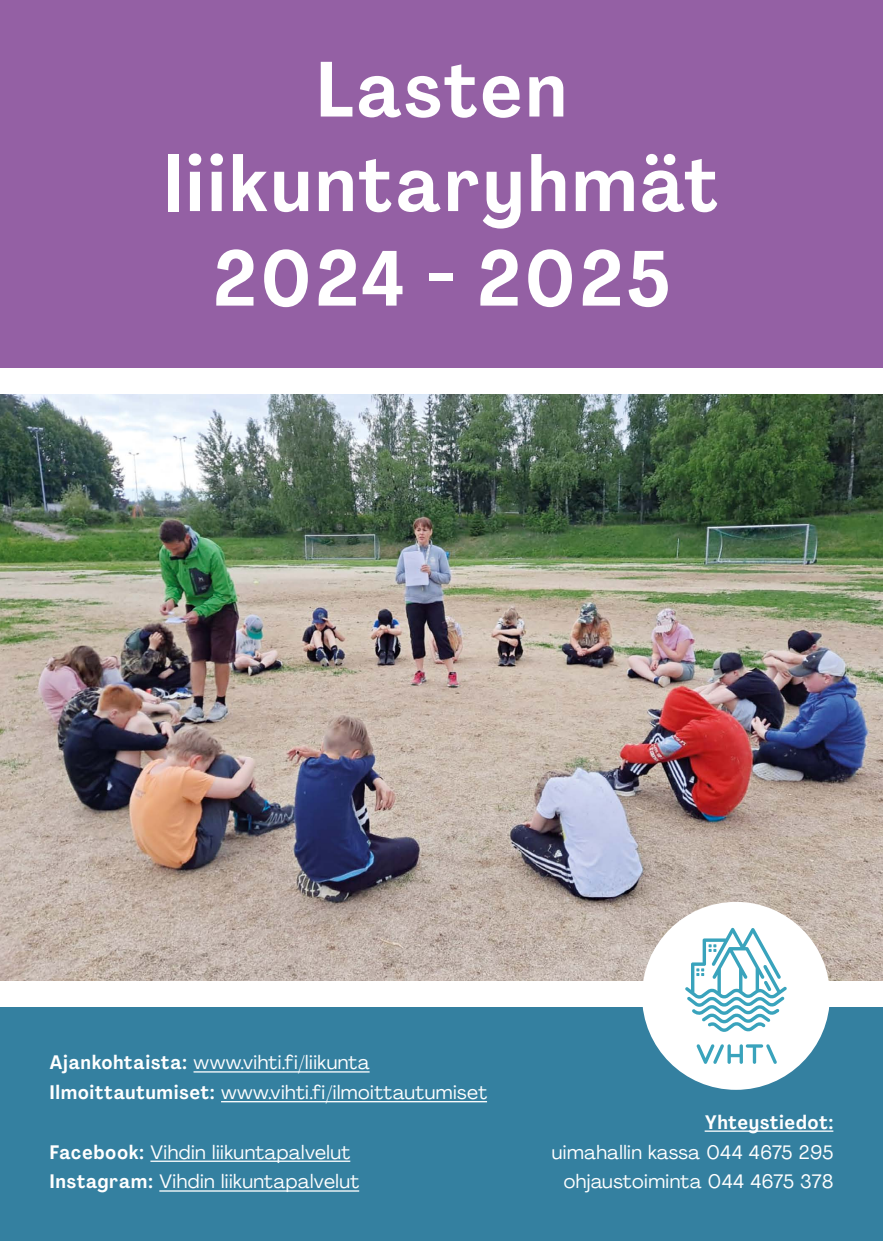
<style>
.page{position:relative;width:883px;height:1241px;background:#fff}
.page>*{position:absolute;margin:0;border:0;box-sizing:border-box;transform-origin:0 0}
.t1{font:700 77px/94.5px "Agrandir Text";letter-spacing:.025em;color:#fff;text-align:center}
.t2{font:19.25px/29.8px "Agrandir";letter-spacing:.025em;color:#fff}
.t3{font:700 19.25px "Agrandir Text";letter-spacing:.025em;color:#fff}
.s1{font-family:"Agrandir Text";font-weight:700}
</style>
<div class="page">
<img style="left:0;top:394px;width:883px;height:586px">
<div style="left:0;top:1007px;width:883px;height:233px;background:#3480a0"></div>
<div style="left:642px;top:901px;width:188px;height:188px;background:#fff;border-radius:50%"></div>
<svg style="left:696px;top:1044px;width:81px;height:19px"></svg>
<svg style="left:685px;top:927px;width:102px;height:104px"></svg>
<div style="left:0;top:0;width:883px;height:367px;background:#9460a4"></div>
<hr style="left:194px;top:1071px;width:176px;height:1px;background:#fff">
<hr style="left:221px;top:1100px;width:266px;height:2px;background:#fff">
<hr style="left:150px;top:1160px;width:200px;height:1px;background:#fff">
<hr style="left:159px;top:1190px;width:200px;height:1px;background:#fff">
<hr style="left:705px;top:1130px;width:128px;height:1px;background:#fff">
<h1 class="t1" style="left:164px;top:42px;width:556px">Lasten liikuntaryhmät<br>2024 - 2025</h1>
<p class="t2" style="left:50px;top:1047px;width:439px"><span class="s1">Ajankohtaista:</span> www.vihti.fi/liikunta<br><span class="s1">Ilmoittautumiset:</span> www.vihti.fi/ilmoittautumiset</p>
<p class="t2" style="left:50px;top:1136px;width:311px"><span class="s1">Facebook:</span> Vihdin liikuntapalvelut<br><span class="s1">Instagram:</span> Vihdin liikuntapalvelut</p>
<p class="t3" style="left:705px;top:1109px;width:130px">Yhteystiedot:</p>
<p class="t2" style="left:552px;top:1136px;width:283px;text-align:right">uimahallin kassa 044 4675 295 ohjaustoiminta 044 4675 378</p>
</div>
